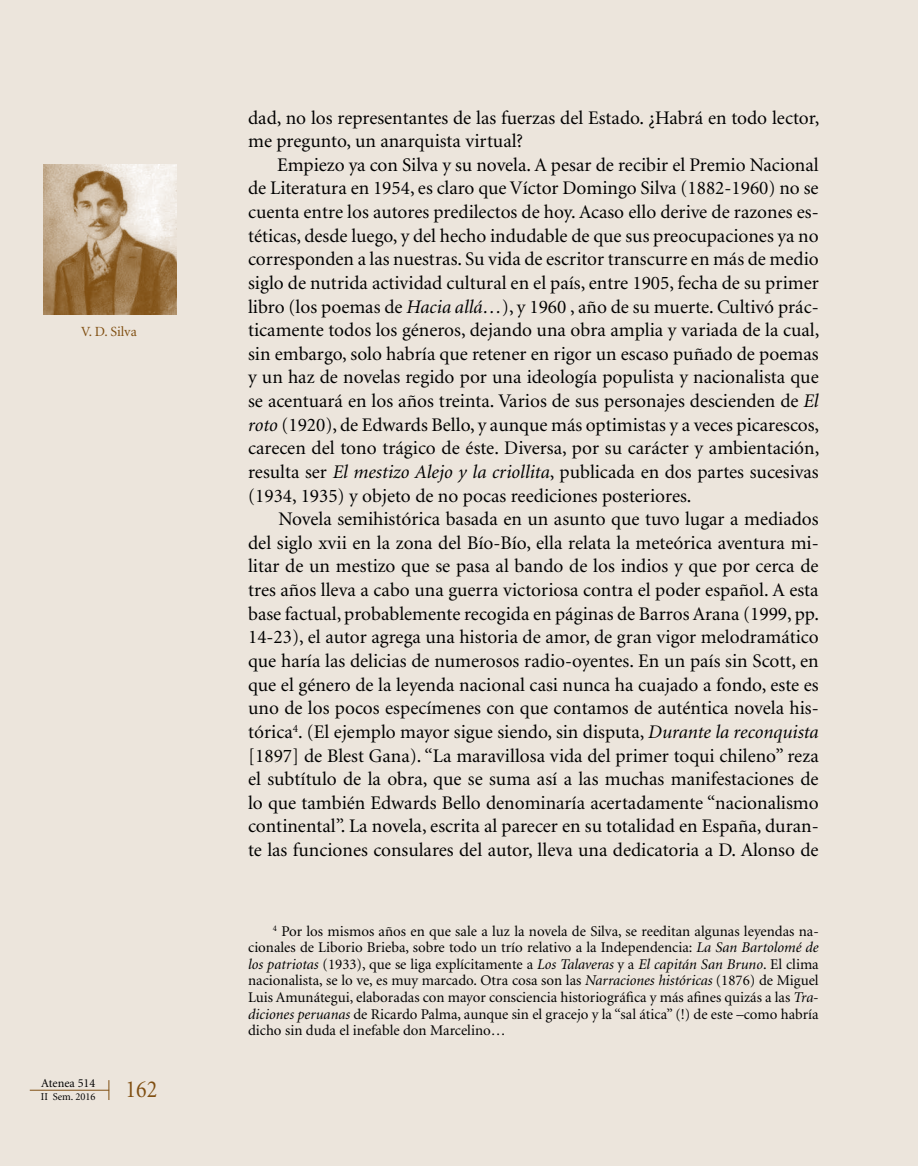
<style>
.page{position:relative;width:918px;height:1166px;background:#ece5dc}
.page>*{position:absolute;margin:0;border:0;box-sizing:border-box;transform-origin:0 0}
.t1{font:24.5px "Minion";color:#804f12;scale:.9 1}
.t2{font:19.25px/23.6px "Minion";color:#000;text-align:justify}
.t3{font:14.88px/16.6px "Minion";color:#000;text-align:justify}
.t4{font:14px "Minion";letter-spacing:-.005em;color:#804f12}
.t5{font:12.25px "Minion";color:#000}
.t6{font:10.5px "Minion";color:#000}
.s1{font-style:italic}
</style>
<div class="page">
<hr style="left:30px;top:1090px;width:79px;height:1px;background:#804f12">
<svg style="left:109px;top:1080px;width:1px;height:20px"></svg>
<img style="left:44px;top:164px;width:133px;height:150px">
<p class="t4" style="left:81px;top:324px;width:57px">V. D. Silva</p>
<p class="t5" style="left:41px;top:1077px;width:56px">Atenea 514</p>
<p class="t6" style="left:41px;top:1091px;width:56px">II Sem. 2016</p>
<p class="t1" style="left:126px;top:1077px;width:37px">162</p>
<p class="t2" style="left:248px;top:106px;width:573px">dad, no los representantes de las fuerzas del Estado. ¿Habrá en todo lector, me pregunto, un anarquista virtual?</p>
<p class="t2" style="left:248px;top:154px;width:573px;text-indent:29px">Empiezo ya con Silva y su novela. A pesar de recibir el Premio Nacional de Literatura en 1954, es claro que Víctor Domingo Silva (1882-1960) no se cuenta entre los autores predilectos de hoy. Acaso ello derive de razones es&shy;téticas, desde luego, y del hecho indudable de que sus preocupaciones ya no corresponden a las nuestras. Su vida de escritor transcurre en más de medio siglo de nutrida actividad cultural en el país, entre 1905, fecha de su primer libro (los poemas de <span class="s1">Hacia allá…</span>), y 1960 , año de su muerte. Cultivó prác&shy;ticamente todos los géneros, dejando una obra amplia y variada de la cual, sin embargo, solo habría que retener en rigor un escaso puñado de poemas y un haz de novelas regido por una ideología populista y nacionalista que se acentuará en los años treinta. Varios de sus personajes descienden de <span class="s1">El roto</span> (1920), de Edwards Bello, y aunque más optimistas y a veces picarescos, carecen del tono trágico de éste. Diversa, por su carácter y ambientación, resulta ser <span class="s1">El mestizo Alejo y la criollita</span>, publicada en dos partes sucesivas (1934, 1935) y objeto de no pocas reediciones posteriores.</p>
<p class="t2" style="left:248px;top:508px;width:572px;text-indent:30px">Novela semihistórica basada en un asunto que tuvo lugar a mediados del siglo xvii en la zona del Bío-Bío, ella relata la meteórica aventura mi&shy;litar de un mestizo que se pasa al bando de los indios y que por cerca de tres años lleva a cabo una guerra victoriosa contra el poder español. A esta base factual, probablemente recogida en páginas de Barros Arana (1999, pp.<br>14-23), el autor agrega una historia de amor, de gran vigor melodramático que haría las delicias de numerosos radio-oyentes. En un país sin Scott, en que el género de la leyenda nacional casi nunca ha cuajado a fondo, este es uno de los pocos especímenes con que contamos de auténtica novela his&shy;tórica<sup>4</sup>. (El ejemplo mayor sigue siendo, sin disputa, <span class="s1">Durante la reconquista </span>[1897] de Blest Gana). “La maravillosa vida del primer toqui chileno” reza el subtítulo de la obra, que se suma así a las muchas manifestaciones de lo que también Edwards Bello denominaría acertadamente “nacionalismo continental”. La novela, escrita al parecer en su totalidad en España, duran&shy;te las funciones consulares del autor, lleva una dedicatoria a D. Alonso de</p>
<p class="t3" style="left:248px;top:923px;width:572px;text-indent:25px"><sup>4</sup> Por los mismos años en que sale a luz la novela de Silva, se reeditan algunas leyendas na&shy;cionales de Liborio Brieba, sobre todo un trío relativo a la Independencia: <span class="s1">La San Bartolomé de los patriotas</span> (1933), que se liga explícitamente a <span class="s1">Los Talaveras</span> y a <span class="s1">El capitán San Bruno</span>. El clima nacionalista, se lo ve, es muy marcado. Otra cosa son las <span class="s1">Narraciones históricas</span> (1876) de Miguel Luis Amunátegui, elaboradas con mayor consciencia historiográfica y más afines quizás a las <span class="s1">Tra&shy;diciones peruanas</span> de Ricardo Palma, aunque sin el gracejo y la “sal ática” (!) de este –como habría dicho sin duda el inefable don Marcelino…</p>
</div>
